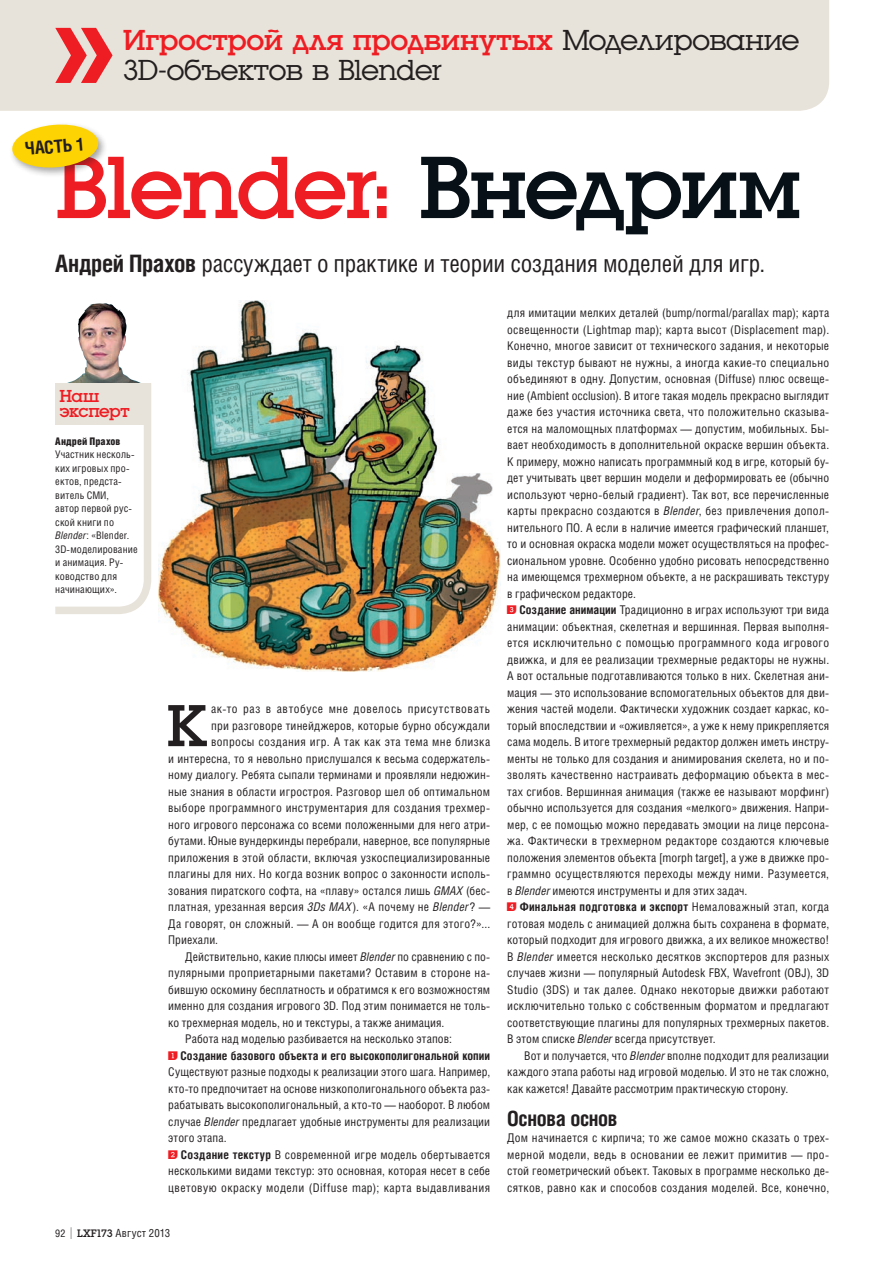
<style>
.page{position:relative;width:893px;height:1263px;background:#fff}
.page>*{position:absolute;margin:0;border:0;box-sizing:border-box;transform-origin:0 0}
.t1{font:91.5px "Luga";letter-spacing:-.025em;color:#ee1d23}
.Text_Drop3{font:61.2px "Luga";color:#231f20}
.Top_Begin{font:30px/30px "Luga";letter-spacing:-.02em;color:#231f20}
.Lead{font:24px "Helios Cond";letter-spacing:-.01em;color:#231f20}
.Subhead{font:700 21px "Helios Cond";letter-spacing:-.015em;color:#231f20}
.Title{font:18px/15px "Luga";letter-spacing:-.03em;color:#ee1d23}
.Subhead-2{font:700 18px "Helios Cond";color:#231f20}
.List{font:12px/16.5px "Helios Cond";letter-spacing:.015em;color:#231f20;text-align:justify}
.Text_Drop3-2{font:12px "Helios Cond";letter-spacing:.02em;color:#231f20}
.Text_Indent{font:12px/16.5px "Helios Cond";letter-spacing:.01em;color:#231f20;text-align:justify}
.Text_1st{font:12px/16.5px "Helios Cond";letter-spacing:.025em;color:#231f20;text-align:justify}
.Text_Drop3-3{font:12px "Helios Cond";letter-spacing:.05em;color:#231f20}
.t2{font:11.25px "Helios Cond";letter-spacing:.015em;color:#231f20}
.Text{font:10.5px/13.5px "Helios Cond";letter-spacing:.01em;color:#231f20}
.Text-2{font:900 10.5px "Helios Cond";color:#231f20}
.s1{color:#ee1d23}
.s2{color:#071017}
.s3{font-weight:700}
.s4{font-style:italic}
.s5{font-family:"LXF";color:#ee1d23}
.s6{font-size:10.5px}
.s7{font-size:16.35px}
.s8{font-family:"Luga"}
</style>
<div class="page">
<div style="left:0;top:0;width:829px;height:111px;background:#e8e3da"></div>
<svg style="left:55px;top:28px;width:58px;height:55px;background:#eb7978"></svg>
<img style="left:78px;top:304px;width:49px;height:72px">
<img style="left:158px;top:301px;width:342px;height:371px">
<svg style="left:55px;top:376px;width:96px;height:238px"></svg>
<div style="left:55px;top:383px;width:96px;height:41px;background:#e8e3da"></div>
<div style="left:9px;top:121px;width:99px;height:56px;background:#231f20;opacity:.4"></div>
<svg style="left:11px;top:123px;width:88px;height:46px"></svg>
<p class="Top_Begin" style="left:123px;top:26px;width:678px"><span class="s1">Игрострой для продвинутых</span> Моделирование<br>3D-объектов в Blender</p>
<p class="Subhead-2" style="left:24px;top:138px;width:61px;rotate:-5deg">ЧАСТЬ 1</p>
<p class="t1" style="left:55px;top:144px;width:748px">Blender: <span class="s2">Внедрим</span></p>
<p class="Lead" style="left:55px;top:249px;width:711px"><span class="s3">Андрей Прахов</span> рассуждает о практике и теории создания моделей для игр.</p>
<p class="Title" style="left:60px;top:389px;width:72px">Наш эксперт</p>
<p class="Text-2" style="left:55px;top:435px;width:67px">Андрей Прахов</p>
<p class="Text" style="left:55px;top:447px;width:84px">Участник несколь&shy;ких игровых про&shy;ектов, предста&shy;витель СМИ,<br>автор первой рус&shy;ской книги по<br><span class="s4">Blender</span>: «Blender.<br>3D-моделирование и анимация. Ру&shy;ководство для начинающих».</p>
<p class="Text_Drop3" style="left:167px;top:696px;width:43px">К</p>
<p class="Text_Drop3-3" style="left:211px;top:702px;width:281px">ак-то раз в автобусе мне довелось присутствовать</p>
<p class="Text_Drop3-2" style="left:211px;top:718px;width:281px">при разговоре тинейджеров, которые бурно обсуждали</p>
<p class="Text_Drop3-2" style="left:211px;top:735px;width:281px">вопросы создания игр. А так как эта тема мне близка</p>
<p class="Text_Drop3-2" style="left:168px;top:751px;width:322px">и интересна, то я невольно прислушался к весьма содержатель-</p>
<p class="Text_Drop3-2" style="left:168px;top:768px;width:322px">ному диалогу. Ребята сыпали терминами и проявляли недюжин-</p>
<p class="Text_Drop3-2" style="left:168px;top:784px;width:323px">ные знания в области игростроя. Разговор шел об оптимальном</p>
<p class="Text_Drop3-2" style="left:168px;top:801px;width:322px">выборе программного инструментария для создания трехмер-</p>
<p class="Text_Drop3-2" style="left:168px;top:817px;width:322px">ного игрового персонажа со всеми положенными для него атри-</p>
<p class="Text_Drop3-2" style="left:168px;top:834px;width:323px">бутами. Юные вундеркинды перебрали, наверное, все популярные</p>
<p class="Text_Drop3-2" style="left:168px;top:850px;width:323px">приложения в этой области, включая узкоспециализированные</p>
<p class="Text_Drop3-2" style="left:168px;top:867px;width:322px">плагины для них. Но когда возник вопрос о законности исполь-</p>
<p class="Text_Drop3-2" style="left:168px;top:883px;width:322px">зования пиратского софта, на «плаву» остался лишь <span class="s4">GMAX</span> (бес-</p>
<p class="Text_Drop3-2" style="left:168px;top:900px;width:323px">платная, урезанная версия <span class="s4">3Ds MAX</span>). «А почему не <span class="s4">Blender</span>? —</p>
<p class="Text_Drop3-2" style="left:168px;top:916px;width:323px">Да говорят, он сложный. — А он вообще годится для этого?»...</p>
<p class="Text_Drop3-2" style="left:168px;top:933px;width:51px">Приехали.</p>
<p class="Text_Indent" style="left:168px;top:948px;width:323px;text-indent:17px">Действительно, какие плюсы имеет <span class="s4">Blender</span> по сравнению с по&shy;пулярными проприетарными пакетами? Оставим в стороне на&shy;бившую оскомину бесплатность и обратимся к его возможностям именно для создания игрового 3D. Под этим понимается не толь&shy;ко трехмерная модель, но и текстуры, а также анимация.</p>
<p class="Text_Indent" style="left:185px;top:1030px;width:268px">Работа над моделью разбивается на несколько этапов:</p>
<p class="List" style="left:168px;top:1047px;width:323px"><span class="s5">1</span> <span class="s3">Создание базового объекта и его высокополигональной копии </span>Существуют разные подходы к реализации этого шага. Например, кто-то предпочитает на основе низкополигонального объекта раз&shy;рабатывать высокополигональный, а кто-то — наоборот. В любом случае <span class="s4">Blender</span> предлагает удобные инструменты для реализации этого этапа.</p>
<p class="List" style="left:168px;top:1146px;width:323px"><span class="s5">2</span> <span class="s3">Создание текстур</span> В современной игре модель обертывается несколькими видами текстур: это основная, которая несет в себе цветовую окраску модели (Diffuse map); карта выдавливания</p>
<p class="t2" style="left:55px;top:1226px;width:117px"><span class="s6">92</span> <span class="s7">|</span> <span class="s8">LXF173</span> Август 2013</p>
<p class="List" style="left:507px;top:304px;width:323px">для имитации мелких деталей (bump/normal/parallax map); карта освещенности (Lightmap map); карта высот (Displacement map).<br>Конечно, многое зависит от технического задания, и некоторые виды текстур бывают не нужны, а иногда какие-то специально объединяют в одну. Допустим, основная (Diffuse) плюс освеще&shy;ние (Ambient occlusion). В итоге такая модель прекрасно выглядит даже без участия источника света, что положительно сказыва&shy;ется на маломощных платформах — допустим, мобильных. Бы&shy;вает необходимость в дополнительной окраске вершин объекта.<br>К примеру, можно написать программный код в игре, который бу&shy;дет учитывать цвет вершин модели и деформировать ее (обычно используют черно-белый градиент). Так вот, все перечисленные карты прекрасно создаются в <span class="s4">Blender</span>, без привлечения допол&shy;нительного ПО. А если в наличие имеется графический планшет, то и основная окраска модели может осуществляться на профес&shy;сиональном уровне. Особенно удобно рисовать непосредственно на имеющемся трехмерном объекте, а не раскрашивать текстуру в графическом редакторе.</p>
<p class="List" style="left:507px;top:601px;width:323px"><span class="s5">3</span> <span class="s3">Создание анимации</span> Традиционно в играх используют три вида анимации: объектная, скелетная и вершинная. Первая выполня&shy;ется исключительно с помощью программного кода игрового движка, и для ее реализации трехмерные редакторы не нужны.<br>А вот остальные подготавливаются только в них. Скелетная ани&shy;мация — это использование вспомогательных объектов для дви&shy;жения частей модели. Фактически художник создает каркас, ко&shy;торый впоследствии и «оживляется», а уже к нему прикрепляется сама модель. В итоге трехмерный редактор должен иметь инстру&shy;менты не только для создания и анимирования скелета, но и по&shy;зволять качественно настраивать деформацию объекта в мес&shy;тах сгибов. Вершинная анимация (также ее называют морфинг) обычно используется для создания «мелкого» движения. Напри&shy;мер, с ее помощью можно передавать эмоции на лице персона&shy;жа. Фактически в трехмерном редакторе создаются ключевые положения элементов объекта [morph target], а уже в движке про&shy;граммно осуществляются переходы между ними. Разумеется, в <span class="s4">Blender</span> имеются инструменты и для этих задач.</p>
<p class="List" style="left:507px;top:898px;width:323px"><span class="s5">4</span> <span class="s3">Финальная подготовка и экспорт</span> Немаловажный этап, когда готовая модель с анимацией должна быть сохранена в формате, который подходит для игрового движка, а их великое множество!<br>В <span class="s4">Blender</span> имеется несколько десятков экспортеров для разных случаев жизни — популярный Autodesk FBX, Wavefront (OBJ), 3D Studio (3DS) и так далее. Однако некоторые движки работают исключительно только с собственным форматом и предлагают соответствующие плагины для популярных трехмерных пакетов.<br>В этом списке <span class="s4">Blender</span> всегда присутствует.</p>
<p class="Text_Indent" style="left:507px;top:1047px;width:323px;text-indent:17px">Вот и получается, что <span class="s4">Blender</span> вполне подходит для реализации каждого этапа работы над игровой моделью. И это не так сложно, как кажется! Давайте рассмотрим практическую сторону.</p>
<p class="Subhead" style="left:507px;top:1106px;width:112px">Основа основ</p>
<p class="Text_1st" style="left:507px;top:1129px;width:323px">Дом начинается с кирпича; то же самое можно сказать о трех&shy;мерной модели, ведь в основании ее лежит примитив — про&shy;стой геометрический объект. Таковых в программе несколько де&shy;сятков, равно как и способов создания моделей. Все, конечно,</p>
</div>
